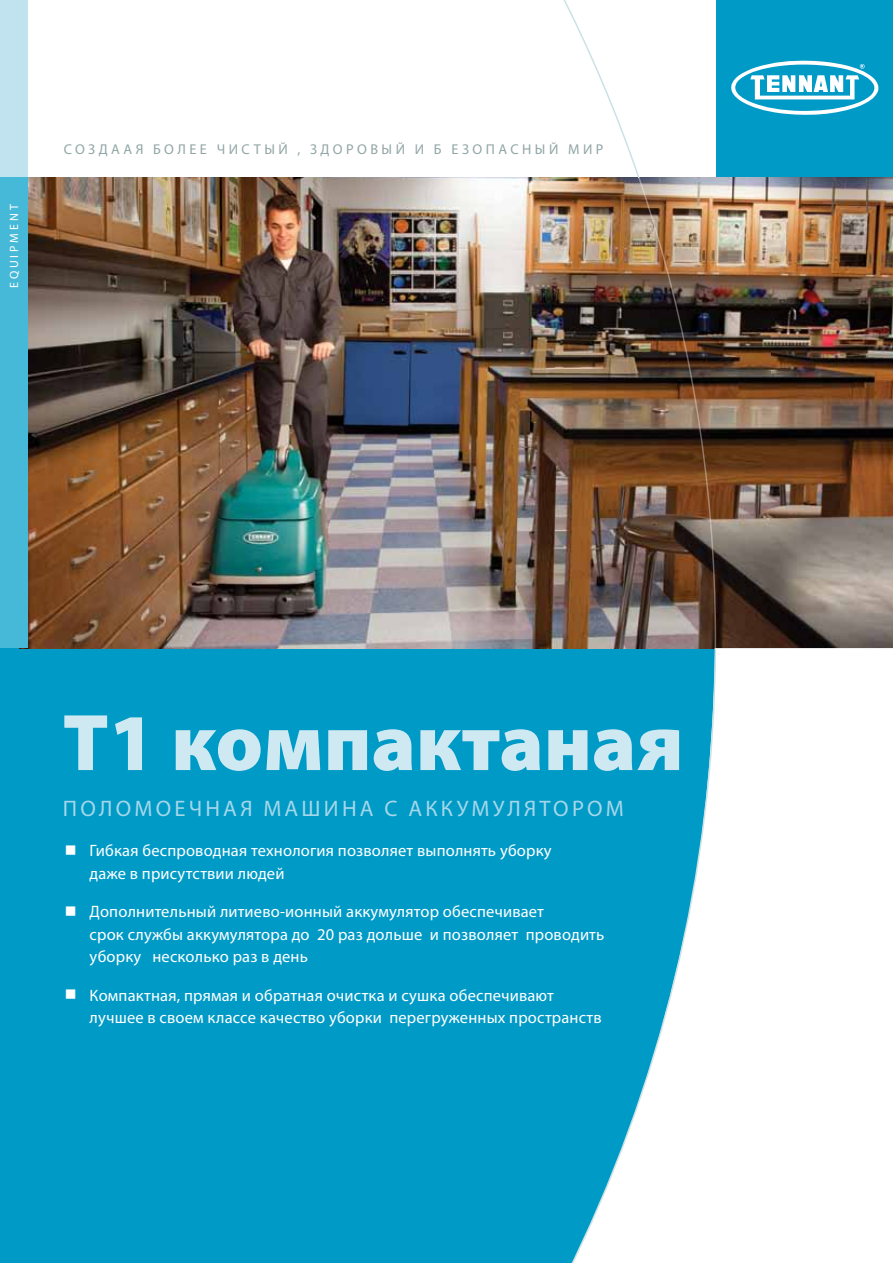
<style>
.page{position:relative;width:893px;height:1263px;background:#fff}
.page>*{position:absolute;margin:0;border:0;box-sizing:border-box;transform-origin:0 0}
.t1{font:900 81px "Myriad Pro";color:#cfe9f2}
.t2{font:22.5px "Myriad Pro";letter-spacing:.145em;color:#a5d7e9}
.t3{font:16.5px/22.5px "Myriad Pro";letter-spacing:.01em;color:#fff}
.t4{font:14.25px "Myriad Pro";letter-spacing:.245em;color:#91a5a5}
.t5{font:12px "Myriad Pro";letter-spacing:.245em;color:#fff}
</style>
<div class="page">
<div style="left:716px;top:0;width:177px;height:177px;background:#009ac7"></div>
<svg style="left:731px;top:60px;width:148px;height:55px"></svg>
<div style="left:0;top:648px;width:893px;height:615px;background:#009ac7"></div>
<img style="left:27px;top:177px;width:866px;height:471px">
<div style="left:717px;top:648px;width:176px;height:615px;background:#fff"></div>
<div style="left:0;top:0;width:27px;height:177px;background:#c1e2ef"></div>
<div style="left:0;top:177px;width:27px;height:471px;background:#46b9d9"></div>
<img style="left:555px;top:0;width:162px;height:649px">
<svg style="left:563px;top:647px;width:154px;height:616px"></svg>
<p class="t5" style="left:7px;top:288px;width:85px;rotate:-90deg">equipment</p>
<p class="t4" style="left:64px;top:140px;width:59px">СО ЗДААЯ</p>
<p class="t4" style="left:153px;top:140px;width:23px">БОЛЕЕ</p>
<p class="t4" style="left:217px;top:140px;width:12px">ЧИС</p>
<p class="t4" style="left:254px;top:140px;width:91px">ТЫЙ , ЗДОРО</p>
<p class="t4" style="left:370px;top:140px;width:115px">ВЫЙ И Б Е ЗОПАСН</p>
<p class="t4" style="left:535px;top:140px;width:46px">ЫЙ МИР</p>
<h1 class="t1" style="left:63px;top:689px;width:622px">Т1 компактаная</h1>
<h2 class="t2" style="left:63px;top:794px;width:562px">поломоечная машина с аккумулятором</h2>
<p class="t3" style="left:90px;top:839px;width:464px">Гибкая беспроводная технология позволяет выполнять уборку даже в присутствии людей</p>
<p class="t3" style="left:90px;top:900px;width:516px">Дополнительный литиево-ионный аккумулятор обеспечивает<br>срок службы аккумулятора до 20 раз дольше и позволяет проводить уборку несколько раз в день</p>
<p class="t3" style="left:90px;top:984px;width:513px;text-indent:-10px">Компактная, прямая и обратная очистка и сушка обеспечивают лучшее в своем классе качество уборки перегруженных пространств</p>
</div>
